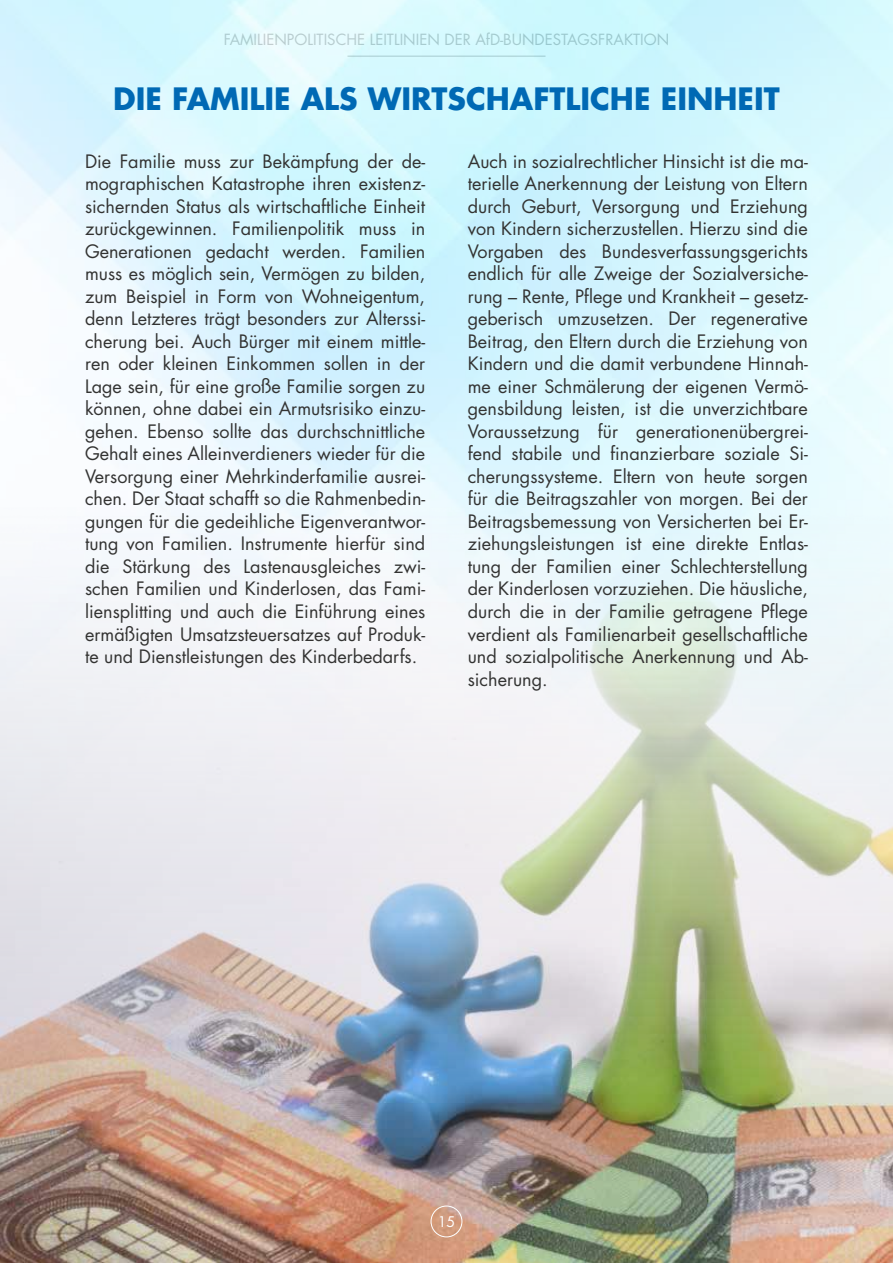
<style>
.page{position:relative;width:893px;height:1263px;background:#fff}
.page>*{position:absolute;margin:0;border:0;box-sizing:border-box;transform-origin:0 0}
.t1{font:700 30px "Futura Std";color:#0069b4}
.t2{font:18px/22.5px "Futura Std";color:#333332;text-align:justify}
.t3{font:15px "Futura Std";color:#bcbcbc}
.t4{font:14.25px "Futura Std";color:#fff}
</style>
<div class="page">
<img style="left:0;top:499px;width:893px;height:764px">
<div style="left:431px;top:1205px;width:31px;height:32px;border:1px solid #fff;border-radius:50%"></div>
<p class="t3" style="left:224px;top:30px;width:447px">FAMILIENPOLITISCHE LEITLINIEN DER AfD-BUNDESTAGSFRAKTION</p>
<h1 class="t1" style="left:113px;top:79px;width:668px">DIE FAMILIE ALS WIRTSCHAFTLICHE EINHEIT</h1>
<p class="t2" style="left:85px;top:150px;width:342px">Die Familie muss zur Bekämpfung der de&shy;mographischen Katastrophe ihren existenz&shy;sichernden Status als wirtschaftliche Einheit zurückgewinnen. Familienpolitik muss in Generationen gedacht werden. Familien muss es möglich sein, Vermögen zu bilden, zum Beispiel in Form von Wohneigentum, denn Letzteres trägt besonders zur Alterssi&shy;cherung bei. Auch Bürger mit einem mittle&shy;ren oder kleinen Einkommen sollen in der Lage sein, für eine große Familie sorgen zu können, ohne dabei ein Armutsrisiko einzu&shy;gehen. Ebenso sollte das durchschnittliche Gehalt eines Alleinverdieners wieder für die Versorgung einer Mehrkinderfamilie ausrei&shy;chen. Der Staat schafft so die Rahmenbedin&shy;gungen für die gedeihliche Eigenverantwor&shy;tung von Familien. Instrumente hierfür sind die Stärkung des Lastenausgleiches zwi&shy;schen Familien und Kinderlosen, das Fami&shy;liensplitting und auch die Einführung eines ermäßigten Umsatzsteuersatzes auf Produk&shy;te und Dienstleistungen des Kinderbedarfs.</p>
<p class="t2" style="left:468px;top:150px;width:342px">Auch in sozialrechtlicher Hinsicht ist die ma&shy;terielle Anerkennung der Leistung von Eltern durch Geburt, Versorgung und Erziehung von Kindern sicherzustellen. Hierzu sind die Vorgaben des Bundesverfassungsgerichts endlich für alle Zweige der Sozialversiche&shy;rung – Rente, Pflege und Krankheit – gesetz&shy;geberisch umzusetzen. Der regenerative Beitrag, den Eltern durch die Erziehung von Kindern und die damit verbundene Hinnah&shy;me einer Schmälerung der eigenen Vermö&shy;gensbildung leisten, ist die unverzichtbare Voraussetzung für generationenübergrei&shy;fend stabile und finanzierbare soziale Si&shy;cherungssysteme. Eltern von heute sorgen für die Beitragszahler von morgen. Bei der Beitragsbemessung von Versicherten bei Er&shy;ziehungsleistungen ist eine direkte Entlas&shy;tung der Familien einer Schlechterstellung der Kinderlosen vorzuziehen. Die häusliche, durch die in der Familie getragene Pflege verdient als Familienarbeit gesellschaftliche und sozialpolitische Anerkennung und Ab&shy;sicherung.</p>
<p class="t4" style="left:438px;top:1213px;width:19px">15</p>
</div>
